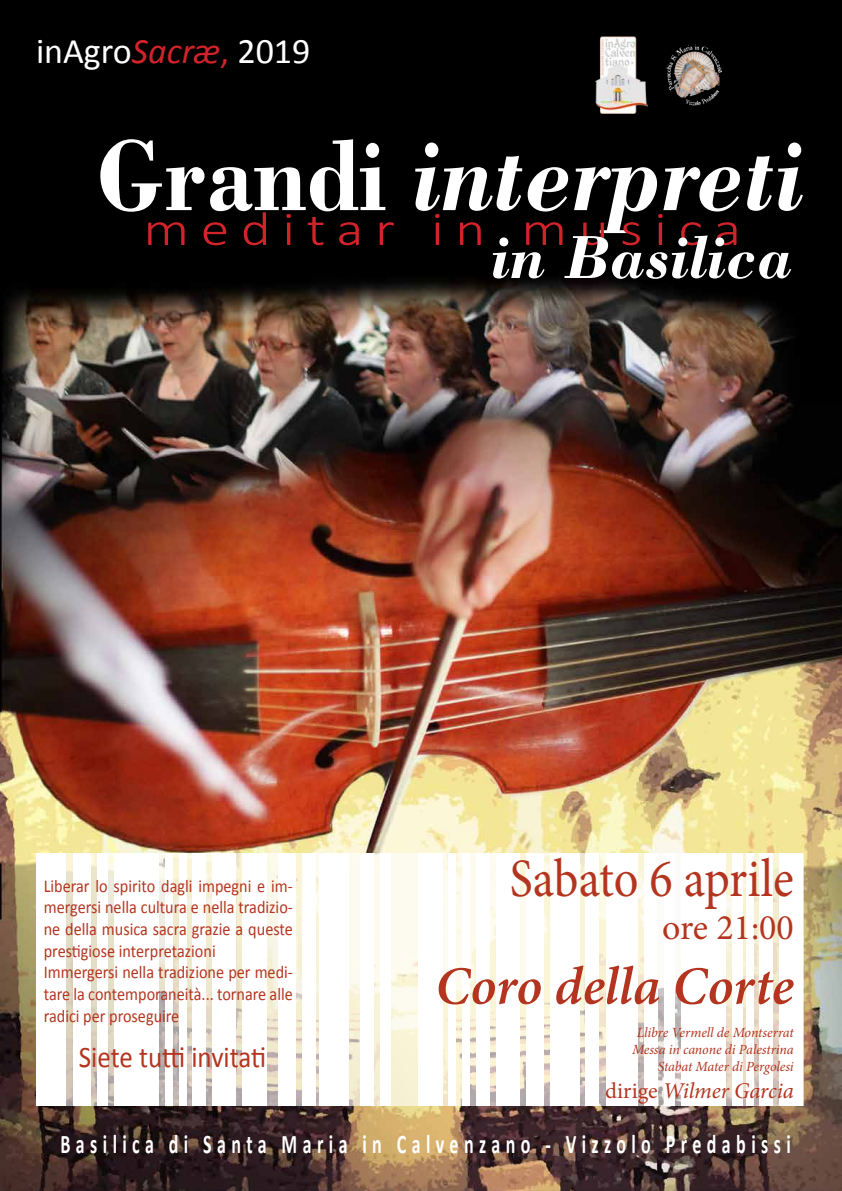
<style>
.page{position:relative;width:842px;height:1191px;background:#fff}
.page>*{position:absolute;margin:0;border:0;box-sizing:border-box;transform-origin:0 0}
.t1{font:italic 700 106.9px "Bodoni BT";color:#fff;scale:.9 1}
.t2{font:italic 700 64.1px "Bodoni BT";color:#fff}
.t3{font:italic 600 54px "Minion Pro";letter-spacing:-.005em;color:#b4351f}
.t4{font:54px "Minion Pro";letter-spacing:-.005em;color:#b4351f;scale:.9 1}
.t5{font:300 48.1px "Calibri";letter-spacing:.2em;color:#d2232a;scale:1.2 1}
.t6{font:36px "Calibri";color:#fff}
.t7{font:36px "Minion Pro";letter-spacing:-.005em;color:#b4351f}
.t8{font:30px "Calibri";color:#b4351f;scale:.9 1}
.t9{font:700 27px "Calibri";letter-spacing:.3em;color:#fff;scale:.67 1}
.t10{font:italic 22.5px "Minion Pro";letter-spacing:-.005em;color:#b4351f}
.t11{font:18px/21.6px "Calibri";color:#b4351f;scale:.9 1}
.t12{font:italic 14px/16.8px "Minion Pro";letter-spacing:-.01em;color:#b4351f;text-align:right}
.s1{font-style:italic;color:#d2232a}
.s2{color:#d2232a}
.s3{font-style:normal}
</style>
<div class="page">
<img style="left:0;top:0;width:842px;height:1191px">
<img style="left:667px;top:44px;width:55px;height:61px">
<img style="left:595px;top:36px;width:53px;height:77px">
<svg style="left:65px;top:853px;width:714px;height:252px"></svg>
<div style="left:36px;top:853px;width:29px;height:252px;background:#fff"></div>
<div style="left:319px;top:853px;width:30px;height:252px;background:#fff"></div>
<div style="left:606px;top:853px;width:32px;height:252px;background:#fff"></div>
<div style="left:73px;top:853px;width:18px;height:252px;background:#fff"></div>
<div style="left:361px;top:853px;width:13px;height:252px;background:#fff"></div>
<div style="left:644px;top:853px;width:14px;height:252px;background:#fff"></div>
<div style="left:97px;top:853px;width:11px;height:252px;background:#fff"></div>
<div style="left:381px;top:853px;width:10px;height:252px;background:#fff"></div>
<div style="left:664px;top:853px;width:11px;height:252px;background:#fff"></div>
<div style="left:114px;top:853px;width:45px;height:252px;background:#fff"></div>
<div style="left:418px;top:853px;width:24px;height:252px;background:#fff"></div>
<div style="left:681px;top:853px;width:45px;height:252px;background:#fff"></div>
<div style="left:165px;top:853px;width:7px;height:252px;background:#fff"></div>
<div style="left:449px;top:853px;width:7px;height:252px;background:#fff"></div>
<div style="left:732px;top:853px;width:11px;height:252px;background:#fff"></div>
<div style="left:179px;top:853px;width:7px;height:252px;background:#fff"></div>
<div style="left:462px;top:853px;width:8px;height:252px;background:#fff"></div>
<div style="left:746px;top:853px;width:7px;height:252px;background:#fff"></div>
<div style="left:193px;top:853px;width:13px;height:252px;background:#fff"></div>
<div style="left:476px;top:853px;width:14px;height:252px;background:#fff"></div>
<div style="left:760px;top:853px;width:13px;height:252px;background:#fff"></div>
<div style="left:212px;top:853px;width:24px;height:252px;background:#fff"></div>
<div style="left:496px;top:853px;width:23px;height:252px;background:#fff"></div>
<div style="left:779px;top:853px;width:24px;height:252px;background:#fff"></div>
<div style="left:242px;top:853px;width:24px;height:252px;background:#fff"></div>
<div style="left:526px;top:853px;width:18px;height:252px;background:#fff"></div>
<div style="left:278px;top:853px;width:18px;height:252px;background:#fff"></div>
<div style="left:550px;top:853px;width:29px;height:252px;background:#fff"></div>
<div style="left:302px;top:853px;width:13px;height:252px;background:#fff"></div>
<div style="left:585px;top:853px;width:14px;height:252px;background:#fff"></div>
<h3 class="t6" style="left:36px;top:28px;width:276px">inAgro<span class="s1">Sacræ</span><span class="s2">,</span> 2019</h3>
<h1 class="t1" style="left:95px;top:108px;width:791px"><span class="s3">Grandi</span> interpreti</h1>
<h3 class="t5" style="left:143px;top:199px;width:499px">meditar in musica</h3>
<h2 class="t2" style="left:493px;top:217px;width:303px">in Basilica</h2>
<p class="t11" style="left:44px;top:875px;width:278px">Liberar lo spirito dagli impegni e im&shy;mergersi nella cultura e nella tradizio&shy;ne della musica sacra grazie a queste prestigiose interpretazioni Immergersi nella tradizione per medi&shy;tare la contemporaneità... tornare alle radici per proseguire</p>
<h3 class="t8" style="left:79px;top:1037px;width:210px">Siete tutti invitati</h3>
<h3 class="t4" style="left:510px;top:842px;width:317px">Sabato 6 aprile</h3>
<h3 class="t7" style="left:662px;top:903px;width:133px">ore 21:00</h3>
<h3 class="t3" style="left:435px;top:948px;width:360px">Coro della Corte</h3>
<p class="t12" style="left:632px;top:1024px;width:163px">Llibre Vermell de Montserrat<br>Messa in canone di Palestrina<br>Stabat Mater di Pergolesi</p>
<p class="t10" style="left:605px;top:1075px;width:190px"><span class="s3">dirige</span> Wilmer Garcia</p>
<h3 class="t9" style="left:60px;top:1127px;width:1091px">Basilica di Santa Maria in Calvenzano - Vizzolo Predabissi</h3>
</div>
